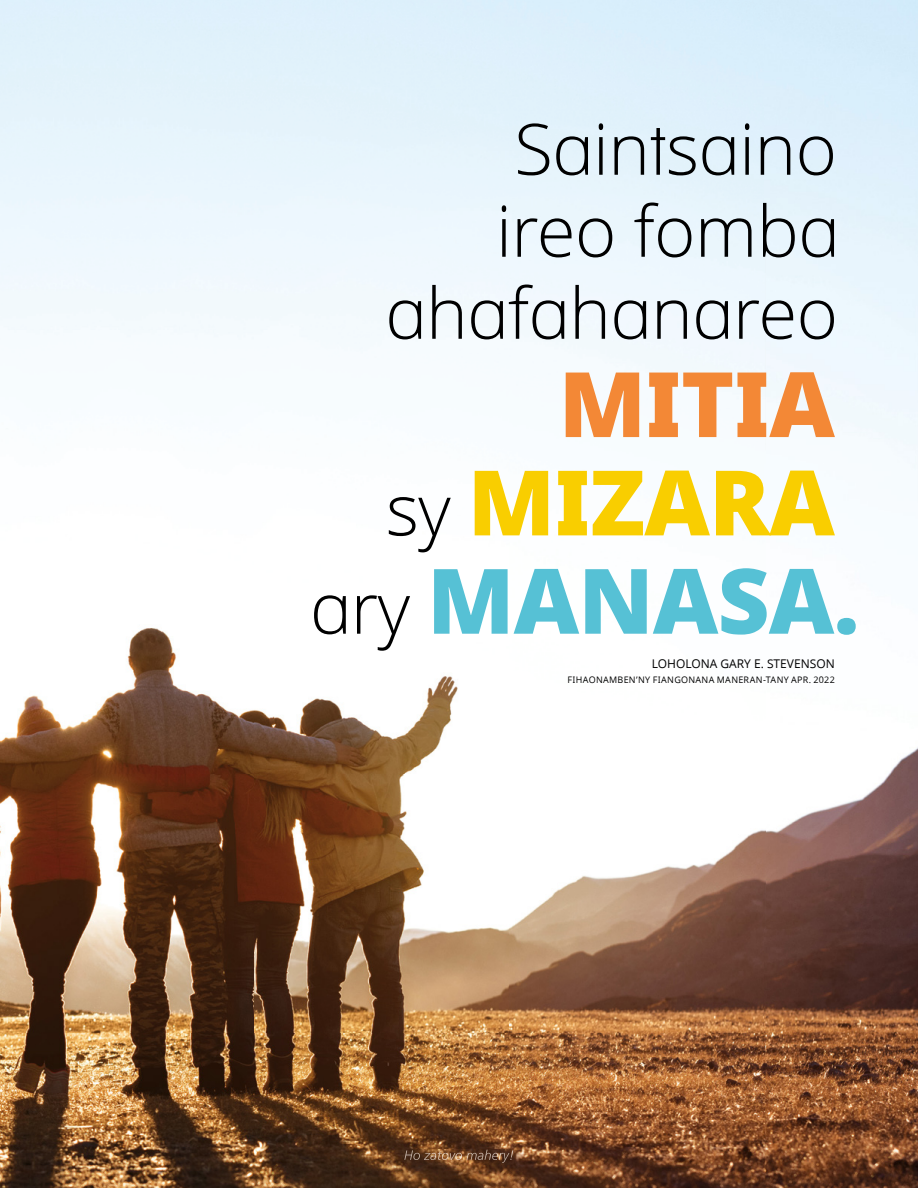
<style>
.page{position:relative;width:918px;height:1188px;background:#fff}
.page>*{position:absolute;margin:0;border:0;box-sizing:border-box;transform-origin:0 0}
.t1{font:800 90.45px/98.2px "Dots Solidlds Lat";letter-spacing:-.01em;color:#56c1d5;text-align:right}
.t2{font:300 70.95px/82.1px "Dots Solidlds Lat";letter-spacing:-.01em;color:#000;text-align:right}
.t3{font:12px "Dots Solidlds Lat";color:#000}
.t4{font:9px "Dots Solidlds Lat";letter-spacing:.04em;color:#000}
.s1{color:#f38836}
.s2{font-weight:300;font-size:70.95px;color:#000}
.s3{color:#f9ce00}
</style>
<div class="page">
<img style="left:0;top:0;width:918px;height:1188px">
<img style="left:404px;top:1150px;width:109px;height:13px">
<h2 class="t2" style="left:385px;top:108px;width:456px">Saintsaino ireo fomba ahafahanareo</h2>
<h1 class="t1" style="left:310px;top:357px;width:551px"><span class="s1">MITIA<br></span><span class="s2">sy</span> <span class="s3">MIZARA </span><span class="s2">ary</span> MANASA.</h1>
<h3 class="t3" style="left:652px;top:655px;width:184px">LOHOLONA GARY E. STEVENSON</h3>
<p class="t4" style="left:568px;top:674px;width:269px">FIHAONAMBEN’NY FIANGONANA MANERAN- TANY APR. 2022</p>
</div>
